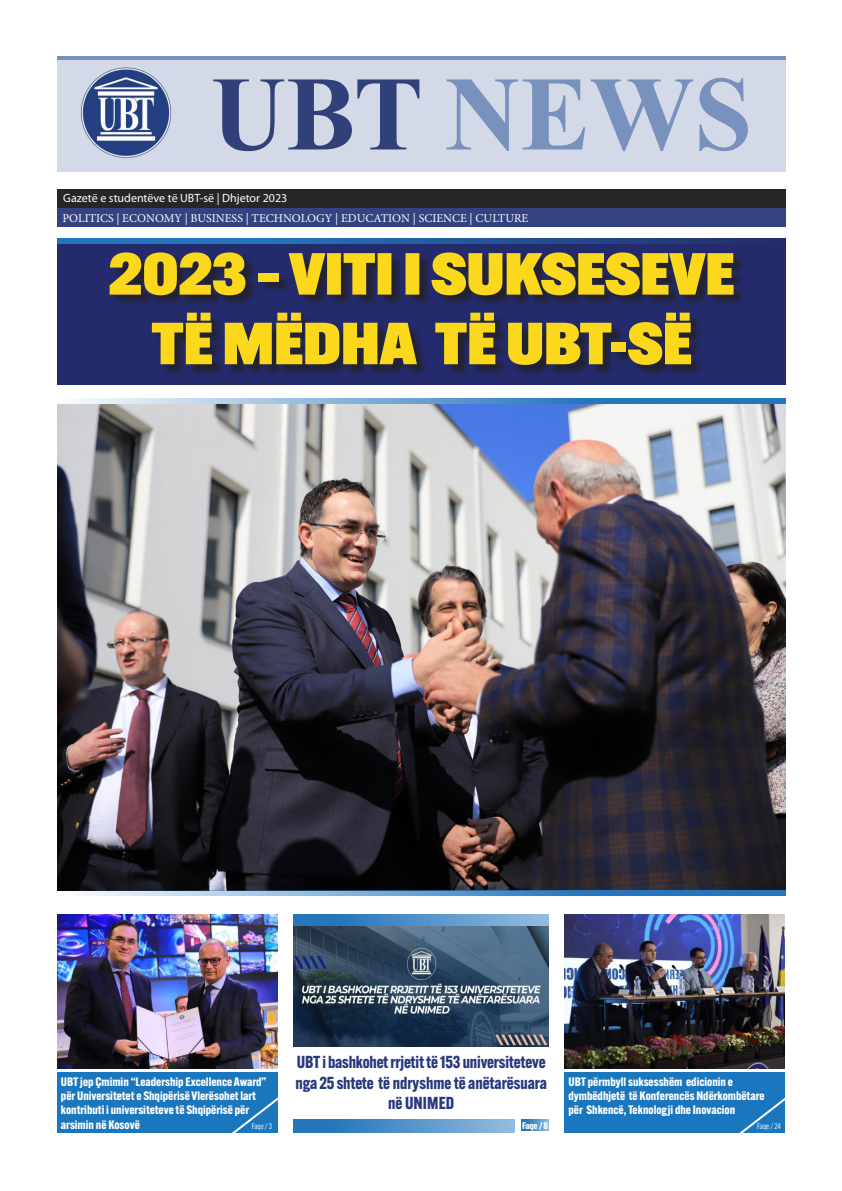
<style>
.page{position:relative;width:842px;height:1191px;background:#fff}
.page>*{position:absolute;margin:0;border:0;box-sizing:border-box;transform-origin:0 0}
.t1{font:700 105.7px "Times New Roman";color:#7891bd}
.t2{font:900 58px/69.6px "Alternate Gothic ATF";color:#fbd81c;text-align:center;scale:1.16 1}
.t3{font:700 17px/20.4px "Alternate Gothic ATF";letter-spacing:-.01em;color:#27397e;text-align:center}
.t4{font:700 12px/14.4px "Alternate Gothic ATF";color:#fff;scale:1.05 1}
.t5{font:12px "Minion Pro";color:#fafafa}
.t6{font:12px "Myriad Pro";color:#fff}
.t7{font:700 9.4px "Alternate Gothic ATF";color:#fff;scale:1.05 1}
.t8{font:8px "Alternate Gothic ATF";color:#fff;scale:1.05 1}
.s1{color:#304078}
</style>
<div class="page">
<svg style="left:521px;top:1119px;width:28px;height:12px"></svg>
<svg style="left:294px;top:1119px;width:221px;height:14px;background:#5393c9"></svg>
<svg style="left:294px;top:914px;width:255px;height:13px;background:#528fc4"></svg>
<img style="left:294px;top:927px;width:255px;height:119px">
<div style="left:57px;top:238px;width:729px;height:146px;background:#232b6c"></div>
<div style="left:57px;top:57px;width:728px;height:115px;background:#d4d9e8"></div>
<img style="left:80px;top:67px;width:92px;height:92px">
<hr style="left:57px;top:57px;width:728px;height:3px;background:#7891bd">
<div style="left:57px;top:189px;width:728px;height:20px;background:#262626"></div>
<div style="left:57px;top:209px;width:728px;height:18px;background:#334280"></div>
<img style="left:57px;top:404px;width:728px;height:486px">
<div style="left:111px;top:254px;width:635px;height:123px;background:#241f1f;opacity:.75"></div>
<svg style="left:57px;top:890px;width:729px;height:6px;background:#6599c6"></svg>
<svg style="left:78px;top:398px;width:708px;height:6px;background:#6fa4d2"></svg>
<svg style="left:57px;top:238px;width:659px;height:6px;background:#245fa3"></svg>
<div style="left:57px;top:1072px;width:220px;height:61px;background:#1b77bd"></div>
<div style="left:564px;top:1072px;width:221px;height:61px;background:#1b77bd"></div>
<img style="left:57px;top:914px;width:220px;height:154px">
<svg style="left:232px;top:1094px;width:46px;height:39px"></svg>
<svg style="left:739px;top:1097px;width:46px;height:36px"></svg>
<img style="left:564px;top:914px;width:220px;height:154px">
<h1 class="t1" style="left:211px;top:38px;width:543px"><span class="s1">UBT</span> NEWS</h1>
<p class="t6" style="left:63px;top:191px;width:226px">Gazetë e studentëve të UBT-së | Dhjetor 2023</p>
<p class="t5" style="left:63px;top:210px;width:467px">POLITICS | ECONOMY | BUSINESS | TECHNOLOGY | EDUCATION | SCIENCE | CULTURE</p>
<h2 class="t2" style="left:109px;top:239px;width:541px">2023 – VITI I SUKSESEVE<br>TË MËDHA TË UBT-SË</h2>
<p class="t4" style="left:61px;top:1074px;width:197px">UBT jep Çmimin “Leadership Excellence Award” për Universitetet e Shqipërisë Vlerësohet lart kontributi i universiteteve të Shqipërisë për arsimin në Kosovë</p>
<p class="t8" style="left:252px;top:1121px;width:21px">Faqe / 3</p>
<h3 class="t3" style="left:296px;top:1051px;width:253px">UBT i bashkohet rrjetit të 153 universiteteve nga 25 shtete të ndryshme të anëtarësuara në UNIMED</h3>
<p class="t7" style="left:522px;top:1119px;width:26px">Faqe / 8</p>
<p class="t4" style="left:568px;top:1074px;width:188px">UBT përmbyll suksesshëm edicionin e dymbëdhjetë të Konferencës Ndërkombëtare për Shkencë, Teknologji dhe Inovacion</p>
<p class="t8" style="left:757px;top:1121px;width:24px">Faqe / 24</p>
</div>
